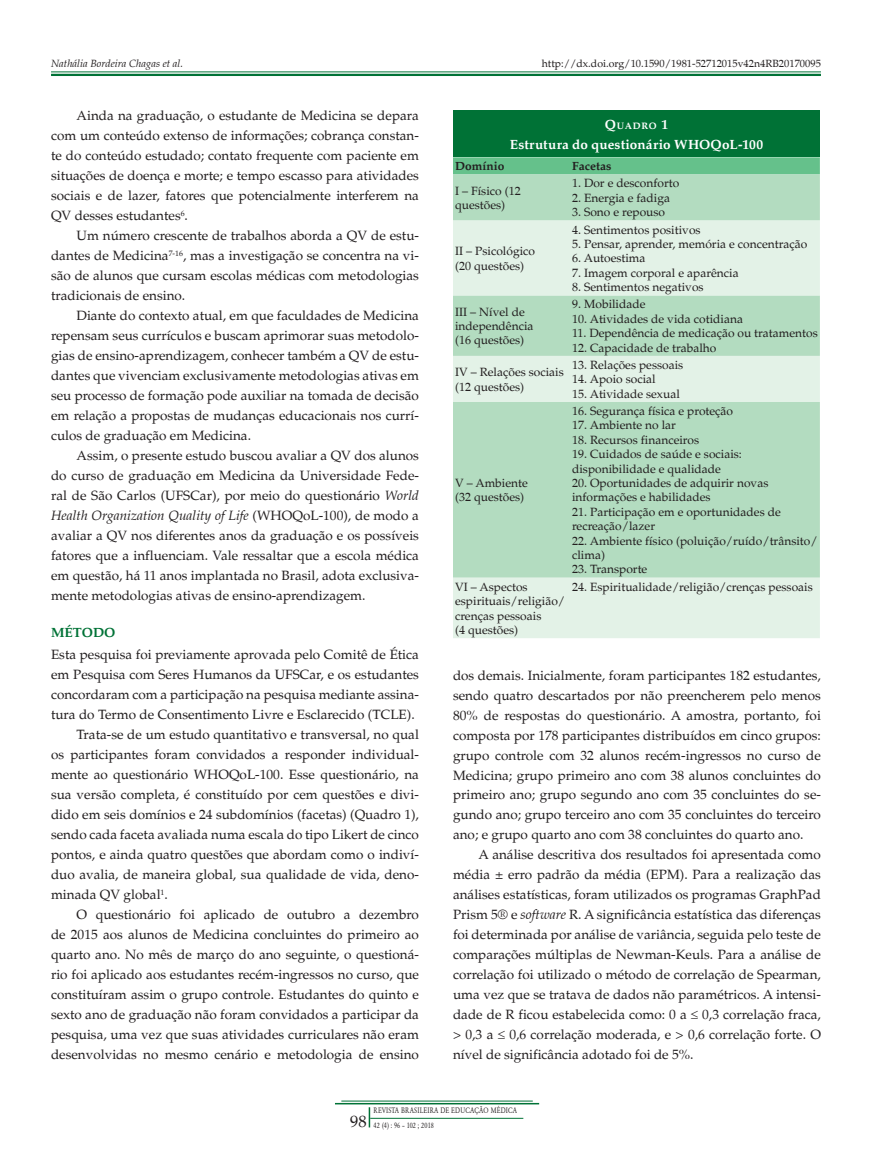
<style>
.page{position:relative;width:872px;height:1170px;background:#fff}
.page>*{position:absolute;margin:0;border:0;box-sizing:border-box;transform-origin:0 0}
.Num_Footer{font:16.5px "Palton Roman";color:#231f20}
.Body_text{font:13.5px/20px "Palton Roman";color:#231f20;text-align:justify}
.Left{font:13.5px/20px "Palton Roman";color:#231f20;text-align:justify}
.O_White{font:700 13.5px "Palton";letter-spacing:.015em;color:#fff}
.G{font:700 13.5px "Palton";color:#007236}
.TE{font:12px/14.4px "Palton Roman";color:#231f20}
.t1{font:700 12px "Palton";color:#231f20}
.t2{font:10.5px "Palton Roman";color:#231f20}
.t3{font:italic 10.5px "Palton";color:#231f20}
.O_White-2{font:700 9.45px "Palton";letter-spacing:.065em;color:#fff}
.t4{font:8.25px "Garamond";letter-spacing:.03em;color:#231f20;scale:.8 1}
.s1{font-family:"Palton";font-style:italic}
.s2{font-size:13.5px}
</style>
<div class="page">
<hr style="left:370px;top:1117px;width:153px;height:1px;background:#007236">
<svg style="left:369px;top:1107px;width:1px;height:20px"></svg>
<hr style="left:341px;top:1100px;width:192px;height:1px;background:#007236">
<hr style="left:335px;top:1102px;width:204px;height:2px;background:#007236">
<hr style="left:51px;top:71px;width:770px;height:1px;background:#007236">
<hr style="left:51px;top:74px;width:770px;height:2px;background:#007236">
<div style="left:453px;top:111px;width:367px;height:46px;background:#007236"></div>
<div style="left:453px;top:157px;width:367px;height:17px;background:#65c18b"></div>
<div style="left:453px;top:174px;width:367px;height:46px;background:#b3dcc0"></div>
<svg style="left:453px;top:220px;width:367px;height:418px;background:#c7e5d1"></svg>
<p class="t3" style="left:51px;top:58px;width:134px">Nathália Bordeira Chagas et al.</p>
<p class="t2" style="left:542px;top:57px;width:281px">http://dx.doi.org/10.1590/1981-52712015v42n4RB20170095</p>
<p class="Body_text" style="left:51px;top:106px;width:369px;text-indent:26px">Ainda na graduação, o estudante de Medicina se depara com um conteúdo extenso de informações; cobrança constan&shy;te do conteúdo estudado; contato frequente com paciente em situações de doença e morte; e tempo escasso para atividades sociais e de lazer, fatores que potencialmente interferem na QV desses estudantes<sup>6</sup>.</p>
<p class="Body_text" style="left:51px;top:226px;width:369px;text-indent:26px">Um número crescente de trabalhos aborda a QV de estu&shy;dantes de Medicina<sup>7-16</sup>, mas a investigação se concentra na vi&shy;são de alunos que cursam escolas médicas com metodologias tradicionais de ensino.</p>
<p class="Body_text" style="left:51px;top:306px;width:369px;text-indent:26px">Diante do contexto atual, em que faculdades de Medicina repensam seus currículos e buscam aprimorar suas metodolo&shy;gias de ensino-aprendizagem, conhecer também a QV de estu&shy;dantes que vivenciam exclusivamente metodologias ativas em seu processo de formação pode auxiliar na tomada de decisão em relação a propostas de mudanças educacionais nos currí&shy;culos de graduação em Medicina.</p>
<p class="Body_text" style="left:51px;top:445px;width:369px;text-indent:26px">Assim, o presente estudo buscou avaliar a QV dos alunos do curso de graduação em Medicina da Universidade Fede&shy;ral de São Carlos (UFSCar), por meio do questionário <span class="s1">World Health Organization Quality of Life</span> (WHOQoL-100), de modo a avaliar a QV nos diferentes anos da graduação e os possíveis fatores que a influenciam. Vale ressaltar que a escola médica em questão, há 11 anos implantada no Brasil, adota exclusiva&shy;mente metodologias ativas de ensino-aprendizagem.</p>
<p class="G" style="left:51px;top:624px;width:66px">MÉTODO</p>
<p class="Left" style="left:51px;top:645px;width:369px">Esta pesquisa foi previamente aprovada pelo Comitê de Ética em Pesquisa com Seres Humanos da UFSCar, e os estudantes concordaram com a participação na pesquisa mediante assina&shy;tura do Termo de Consentimento Livre e Esclarecido (TCLE).</p>
<p class="Body_text" style="left:51px;top:725px;width:369px;text-indent:26px">Trata-se de um estudo quantitativo e transversal, no qual os participantes foram convidados a responder individual&shy;mente ao questionário WHOQoL-100. Esse questionário, na sua versão completa, é constituído por cem questões e divi&shy;dido em seis domínios e 24 subdomínios (facetas) (Quadro 1), sendo cada faceta avaliada numa escala do tipo Likert de cinco pontos, e ainda quatro questões que abordam como o indiví&shy;duo avalia, de maneira global, sua qualidade de vida, deno&shy;minada QV global<sup>1</sup>.</p>
<p class="Body_text" style="left:51px;top:904px;width:369px;text-indent:26px">O questionário foi aplicado de outubro a dezembro de 2015 aos alunos de Medicina concluintes do primeiro ao quarto ano. No mês de março do ano seguinte, o questioná&shy;rio foi aplicado aos estudantes recém-ingressos no curso, que constituíram assim o grupo controle. Estudantes do quinto e sexto ano de graduação não foram convidados a participar da pesquisa, uma vez que suas atividades curriculares não eram desenvolvidas no mesmo cenário e metodologia de ensino</p>
<p class="O_White-2" style="left:605px;top:120px;width:65px"><span class="s2">Q</span>UADRO <span class="s2">1</span></p>
<p class="O_White" style="left:510px;top:136px;width:255px">Estrutura do questionário WHOQoL-100</p>
<p class="t1" style="left:455px;top:159px;width:51px">Domínio</p>
<p class="t1" style="left:572px;top:159px;width:41px">Facetas</p>
<p class="TE" style="left:455px;top:184px;width:67px">I – Físico (12 questões)</p>
<p class="TE" style="left:572px;top:176px;width:109px">1. Dor e desconforto</p>
<p class="TE" style="left:572px;top:191px;width:99px">2. Energia e fadiga</p>
<p class="TE" style="left:572px;top:205px;width:95px">3. Sono e repouso</p>
<p class="TE" style="left:455px;top:244px;width:81px">II – Psicológico (20 questões)</p>
<p class="TE" style="left:455px;top:304px;width:80px">III – Nível de independência (16 questões)</p>
<p class="TE" style="left:455px;top:365px;width:110px">IV – Relações sociais (12 questões)</p>
<p class="TE" style="left:455px;top:476px;width:74px">V – Ambiente (32 questões)</p>
<p class="TE" style="left:572px;top:222px;width:130px">4. Sentimentos positivos</p>
<p class="TE" style="left:572px;top:237px;width:237px">5. Pensar, aprender, memória e concentração</p>
<p class="TE" style="left:572px;top:251px;width:75px">6. Autoestima</p>
<p class="TE" style="left:572px;top:266px;width:168px">7. Imagem corporal e aparência</p>
<p class="TE" style="left:572px;top:280px;width:133px">8. Sentimentos negativos</p>
<p class="TE" style="left:572px;top:297px;width:75px">9. Mobilidade</p>
<p class="TE" style="left:572px;top:312px;width:172px">10. Atividades de vida cotidiana</p>
<p class="TE" style="left:572px;top:326px;width:247px">11. Dependência de medicação ou tratamentos</p>
<p class="TE" style="left:572px;top:340px;width:146px">12. Capacidade de trabalho</p>
<p class="TE" style="left:572px;top:358px;width:113px">13. Relações pessoais</p>
<p class="TE" style="left:572px;top:372px;width:85px">14. Apoio social</p>
<p class="TE" style="left:572px;top:386px;width:109px">15. Atividade sexual</p>
<p class="TE" style="left:572px;top:404px;width:162px">16. Segurança física e proteção</p>
<p class="TE" style="left:572px;top:418px;width:105px">17. Ambiente no lar</p>
<p class="TE" style="left:572px;top:432px;width:128px">18. Recursos financeiros</p>
<p class="TE" style="left:572px;top:447px;width:171px">19. Cuidados de saúde e sociais: disponibilidade e qualidade</p>
<p class="TE" style="left:572px;top:476px;width:198px">20. Oportunidades de adquirir novas informações e habilidades</p>
<p class="TE" style="left:572px;top:504px;width:210px">21. Participação em e oportunidades de recreação/lazer</p>
<p class="TE" style="left:572px;top:533px;width:247px">22. Ambiente físico (poluição/ruído/trânsito/ clima)</p>
<p class="TE" style="left:572px;top:562px;width:77px">23. Transporte</p>
<p class="TE" style="left:455px;top:579px;width:112px">VI – Aspectos espirituais/religião/ crenças pessoais<br>(4 questões)</p>
<p class="TE" style="left:572px;top:579px;width:242px">24. Espiritualidade/religião/crenças pessoais</p>
<p class="Body_text" style="left:453px;top:665px;width:369px">dos demais. Inicialmente, foram participantes 182 estudantes, sendo quatro descartados por não preencherem pelo menos 80% de respostas do questionário. A amostra, portanto, foi composta por 178 participantes distribuídos em cinco grupos: grupo controle com 32 alunos recém-ingressos no curso de Medicina; grupo primeiro ano com 38 alunos concluintes do primeiro ano; grupo segundo ano com 35 concluintes do se&shy;gundo ano; grupo terceiro ano com 35 concluintes do terceiro ano; e grupo quarto ano com 38 concluintes do quarto ano.</p>
<p class="Body_text" style="left:453px;top:845px;width:369px;text-indent:26px">A análise descritiva dos resultados foi apresentada como média ± erro padrão da média (EPM). Para a realização das análises estatísticas, foram utilizados os programas GraphPad Prism 5® e <span class="s1">software</span> R. A significância estatística das diferenças foi determinada por análise de variância, seguida pelo teste de comparações múltiplas de Newman-Keuls. Para a análise de correlação foi utilizado o método de correlação de Spearman, uma vez que se tratava de dados não paramétricos. A intensi&shy;dade de R ficou estabelecida como: 0 a ≤ 0,3 correlação fraca, &gt; 0,3 a ≤ 0,6 correlação moderada, e &gt; 0,6 correlação forte. O nível de significância adotado foi de 5%.</p>
<p class="t4" style="left:373px;top:1105px;width:181px">REVISTA BRASILEIRA DE EDUCAÇÃO MÉDICA</p>
<p class="Num_Footer" style="left:350px;top:1111px;width:18px">98</p>
<p class="t4" style="left:373px;top:1120px;width:77px">42 (4) : 96 – 102 ; 2018</p>
</div>
